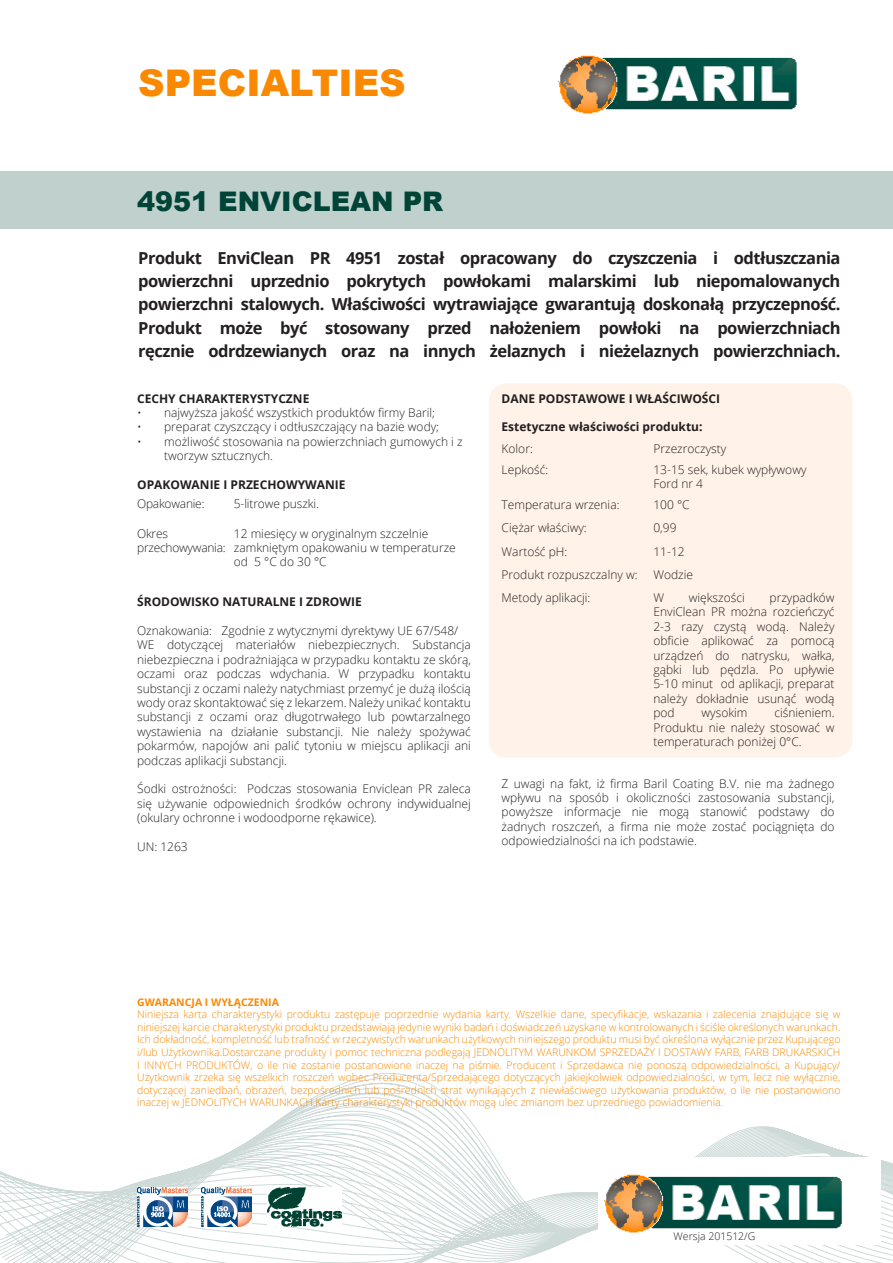
<style>
.page{position:relative;width:893px;height:1263px;background:#fff}
.page>*{position:absolute;margin:0;border:0;box-sizing:border-box;transform-origin:0 0}
.t1{font:900 36.75px "Arial";color:#fa8900}
.t2{font:900 27px "Arial";color:#004438}
.t3{font:700 16.5px/23.1px "Open Sans";letter-spacing:-.03em;color:#231f20;text-align:justify}
.t4{font:300 12px/14.4px "Open Sans";color:#231f20}
.t5{font:700 12px "Open Sans";color:#231f20}
.t6{font:300 12px/14.4px "Open Sans";letter-spacing:-.02em;color:#231f20}
.t7{font:300 10.5px/12.6px "Open Sans";color:#fa8900;text-align:justify}
.t8{font:700 10.5px "Open Sans";color:#fa8900}
.t9{font:300 10.5px "Open Sans";color:#231f20}
</style>
<div class="page">
<div style="left:0;top:171px;width:893px;height:58px;background:#c0d0cd"></div>
<svg style="left:0;top:1073px;width:893px;height:190px"></svg>
<img style="left:558px;top:55px;width:239px;height:59px">
<div style="left:489px;top:383px;width:364px;height:375px;background:#fff2e8;border-radius:18px"></div>
<img style="left:268px;top:1187px;width:73px;height:40px">
<img style="left:598px;top:1157px;width:283px;height:87px">
<img style="left:137px;top:1187px;width:51px;height:40px">
<img style="left:201px;top:1187px;width:51px;height:40px">
<h1 class="t1" style="left:138px;top:57px;width:269px">SPECIALTIES</h1>
<h2 class="t2" style="left:137px;top:182px;width:308px">4951 ENVICLEAN PR</h2>
<p class="t3" style="left:138px;top:246px;width:704px">Produkt EnviClean PR 4951 został opracowany do czyszczenia i odtłuszczania powierzchni uprzednio pokrytych powłokami malarskimi lub niepomalowanych powierzchni stalowych. Właściwości wytrawiające gwarantują doskonałą przyczepność.<br>Produkt może być stosowany przed nałożeniem powłoki na powierzchniach ręcznie odrdzewianych oraz na innych żelaznych i nieżelaznych powierzchniach.</p>
<p class="t5" style="left:137px;top:390px;width:174px">CECHY CHARAKTERYSTYCZNE</p>
<p class="t4" style="left:137px;top:405px;width:299px">• najwyższa jakość wszystkich produktów firmy Baril;</p>
<p class="t4" style="left:137px;top:419px;width:304px">• preparat czyszczący i odtłuszczający na bazie wody;</p>
<p class="t4" style="left:164px;top:434px;width:300px;text-indent:-27px">• możliwość stosowania na powierzchniach gumowych i z tworzyw sztucznych.</p>
<p class="t5" style="left:137px;top:476px;width:210px">OPAKOWANIE I PRZECHOWYWANIE</p>
<p class="t6" style="left:137px;top:496px;width:69px">Opakowanie:</p>
<p class="t4" style="left:234px;top:496px;width:87px">5-litrowe puszki.</p>
<p class="t6" style="left:137px;top:526px;width:90px">Okres przechowywania:</p>
<p class="t4" style="left:234px;top:526px;width:223px">12 miesięcy w oryginalnym szczelnie zamkniętym opakowaniu w temperaturze od 5 °C do 30 °C</p>
<p class="t5" style="left:137px;top:593px;width:226px">ŚRODOWISKO NATURALNE I ZDROWIE</p>
<p class="t4" style="left:137px;top:623px;width:335px">Oznakowania: Zgodnie z wytycznymi dyrektywy UE 67/548/ WE dotyczącej materiałów niebezpiecznych. Substancja niebezpieczna i podrażniająca w przypadku kontaktu ze skórą, oczami oraz podczas wdychania. W przypadku kontaktu substancji z oczami należy natychmiast przemyć je dużą ilością wody oraz skontaktować się z lekarzem. Należy unikać kontaktu substancji z oczami oraz długotrwałego lub powtarzalnego wystawienia na działanie substancji. Nie należy spożywać pokarmów, napojów ani palić tytoniu w miejscu aplikacji ani podczas aplikacji substancji.</p>
<p class="t4" style="left:137px;top:781px;width:335px;text-align:justify">Śodki ostrożności: Podczas stosowania Enviclean PR zaleca się używanie odpowiednich środków ochrony indywidualnej (okulary ochronne i wodoodporne rękawice).</p>
<p class="t4" style="left:137px;top:839px;width:52px">UN: 1263</p>
<p class="t5" style="left:502px;top:390px;width:220px">DANE PODSTAWOWE I WŁAŚCIWOŚCI</p>
<p class="t5" style="left:502px;top:418px;width:202px">Estetyczne właściwości produktu:</p>
<p class="t4" style="left:502px;top:441px;width:33px">Kolor:</p>
<p class="t4" style="left:653px;top:441px;width:74px">Przezroczysty</p>
<p class="t4" style="left:502px;top:462px;width:48px">Lepkość:</p>
<p class="t4" style="left:653px;top:462px;width:155px">13-15 sek, kubek wypływowy<br>Ford nr 4</p>
<p class="t4" style="left:502px;top:497px;width:119px">Temperatura wrzenia:</p>
<p class="t4" style="left:653px;top:497px;width:38px">100 °C</p>
<p class="t4" style="left:502px;top:521px;width:87px">Ciężar właściwy:</p>
<p class="t4" style="left:653px;top:521px;width:25px">0,99</p>
<p class="t4" style="left:502px;top:544px;width:67px">Wartość pH:</p>
<p class="t4" style="left:653px;top:544px;width:33px">11-12</p>
<p class="t4" style="left:502px;top:567px;width:138px">Produkt rozpuszczalny w:</p>
<p class="t4" style="left:653px;top:567px;width:41px">Wodzie</p>
<p class="t4" style="left:502px;top:590px;width:90px">Metody aplikacji:</p>
<p class="t4" style="left:653px;top:590px;width:12px">W</p>
<p class="t4" style="left:689px;top:590px;width:57px">większości</p>
<p class="t4" style="left:653px;top:590px;width:183px;text-align:justify;text-indent:116px">przypadków EnviClean PR można rozcieńczyć 2-3 razy czystą wodą. Należy obficie aplikować za pomocą urządzeń do natrysku, wałka, gąbki lub pędzla. Po upływie 5-10 minut od aplikacji, preparat należy dokładnie usunąć wodą pod</p>
<p class="t4" style="left:653px;top:705px;width:183px;text-align:justify;text-indent:121px">ciśnieniem.<br>Produktu nie należy stosować w temperaturach poniżej 0°C.</p>
<p class="t4" style="left:502px;top:776px;width:334px;text-align:justify">Z uwagi na fakt, iż firma Baril Coating B.V. nie ma żadnego wpływu na sposób i okoliczności zastosowania substancji, powyższe informacje nie mogą stanowić podstawy do żadnych roszczeń, a firma nie może zostać pociągnięta do odpowiedzialności na ich podstawie.</p>
<p class="t4" style="left:702px;top:705px;width:47px">wysokim</p>
<p class="t8" style="left:137px;top:994px;width:143px">GWARANCJA I WYŁĄCZENIA</p>
<p class="t7" style="left:137px;top:1008px;width:705px">Niniejsza karta charakterystyki produktu zastępuje poprzednie wydania karty. Wszelkie dane, specyfikacje, wskazania i zalecenia znajdujące się w niniejszej karcie charakterystyki produktu przedstawiają jedynie wyniki badań i doświadczeń uzyskane w kontrolowanych i ściśle określonych warunkach.<br>Ich dokładność, kompletność lub trafność w rzeczywistych warunkach użytkowych niniejszego produktu musi być określona wyłącznie przez Kupującego i/lub Użytkownika.Dostarczane produkty i pomoc techniczna podlegają JEDNOLITYM WARUNKOM SPRZEDAŻY I DOSTAWY FARB, FARB DRUKARSKICH I INNYCH PRODUKTÓW, o ile nie zostanie postanowione inaczej na piśmie. Producent i Sprzedawca nie ponoszą odpowiedzialności, a Kupujący/ Użytkownik zrzeka się wszelkich roszczeń wobec Producenta/Sprzedającego dotyczących jakiejkolwiek odpowiedzialności, w tym, lecz nie wyłącznie, dotyczącej zaniedbań, obrażeń, bezpośrednich lub pośrednich strat wynikających z niewłaściwego użytkowania produktów, o ile nie postanowiono inaczej w JEDNOLITYCH WARUNKACH.Karty charakterystyki produktów mogą ulec zmianom bez uprzedniego powiadomienia.</p>
<p class="t9" style="left:674px;top:1229px;width:83px">Wersja 201512/G</p>
</div>
